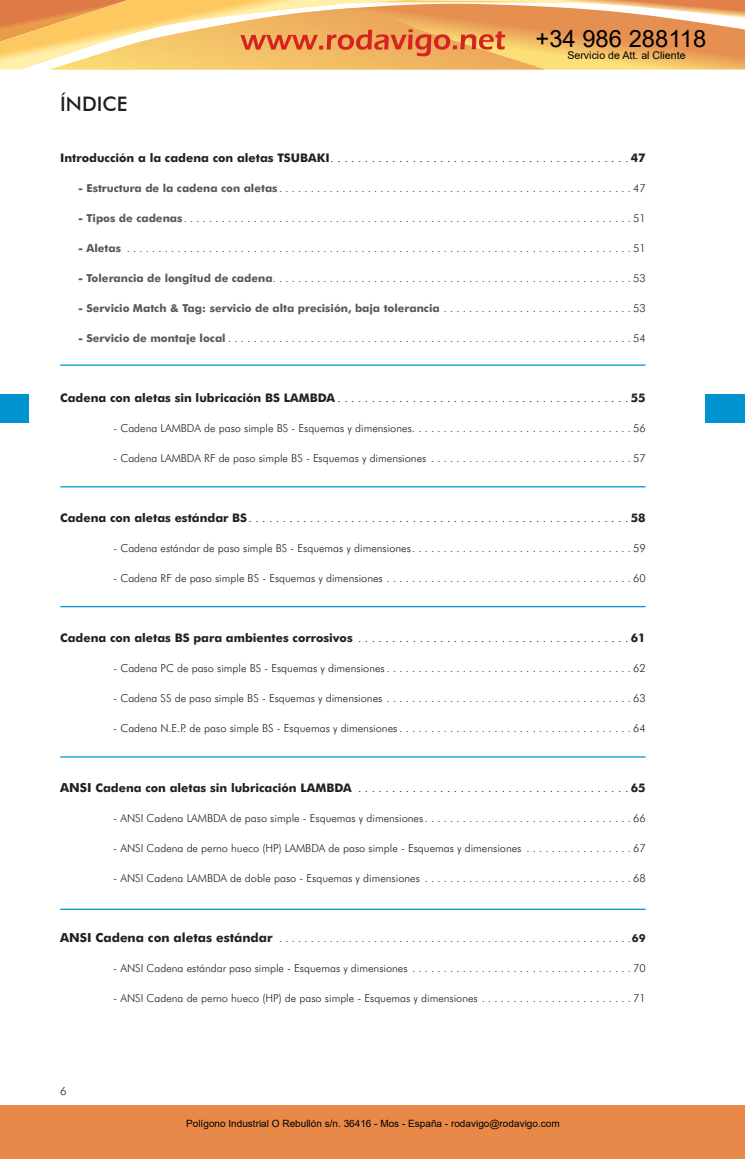
<style>
.page{position:relative;width:745px;height:1159px;background:#fff}
.page>*{position:absolute;margin:0;border:0;box-sizing:border-box;transform-origin:0 0}
.t1{font:23.75px "Arial";color:#000}
.t2{font:500 20px "Futura BT";color:#231f20}
.t3{font:300 11.88px "Futura BT";color:#231f20}
.t4{font:700 11.88px "Futura BT";color:#231f20}
.t5{font:300 11.25px "Futura BT";color:#231f20}
.t6{font:300 11px "Futura BT";color:#231f20}
.t7{font:700 11px "Futura BT";color:#57585a}
.t8{font:10.62px "Arial";color:#000}
.t9{font:10px "Arial";color:#000}
.s1{font-weight:700}
.s2{font-weight:700;color:#57585a}
.s3{font-weight:300;color:#231f20}
.s4{font-weight:300}
.s5{font-weight:700;font-size:12.5px}
</style>
<div class="page">
<div style="left:0;top:394px;width:28px;height:28px;background:#0093d0"></div>
<div style="left:705px;top:394px;width:39px;height:28px;background:#0093d0"></div>
<hr style="left:60px;top:364px;width:585px;height:2px;background:#0093d0">
<hr style="left:60px;top:486px;width:585px;height:1px;background:#0093d0">
<hr style="left:60px;top:606px;width:585px;height:1px;background:#0093d0">
<hr style="left:60px;top:756px;width:585px;height:1px;background:#0093d0">
<hr style="left:60px;top:908px;width:585px;height:2px;background:#0093d0">
<div style="left:0;top:1105px;width:744px;height:54px;background:#e88949"></div>
<svg style="left:0;top:0;width:744px;height:70px;background:#f0b66e"></svg>
<h1 class="t1" style="left:535px;top:22px;width:172px">+34 986 288118</h1>
<h2 class="t2" style="left:60px;top:95px;width:69px">ÍNDICE</h2>
<p class="t8" style="left:567px;top:48px;width:120px">Servicio de Att. al Cliente</p>
<p class="t3" style="left:60px;top:153px;width:586px"><span class="s1">Introducción a la cadena con aletas TSUBAKI</span>............................................<span class="s1">47</span></p>
<p class="t6" style="left:78px;top:184px;width:569px"><span class="s2">- Estructura de la cadena con aletas</span>........................................................47</p>
<p class="t6" style="left:78px;top:214px;width:569px"><span class="s2">- Tipos de cadenas</span>.......................................................................51</p>
<p class="t6" style="left:78px;top:244px;width:569px"><span class="s2">- Aletas</span> ................................................................................51</p>
<p class="t6" style="left:78px;top:274px;width:569px"><span class="s2">- Tolerancia de longitud de cadena</span>.........................................................53</p>
<p class="t7" style="left:78px;top:301px;width:569px">- Servicio Match &amp; Tag: servicio de alta precisión, baja tolerancia <span class="s3">. . . . . . . . . . . . . . . . . . . . . . . . . . . . . . 53</span></p>
<p class="t6" style="left:78px;top:334px;width:569px"><span class="s2">- Servicio de montaje local</span>................................................................54</p>
<p class="t3" style="left:60px;top:393px;width:586px"><span class="s1">Cadena con aletas sin lubricación BS LAMBDA</span>...........................................<span class="s1">55</span></p>
<p class="t6" style="left:113px;top:424px;width:533px">- Cadena LAMBDA de paso simple BS - Esquemas y dimensiones. . . . . . . . . . . . . . . . . . . . . . . . . . . . . . . . . . . 56</p>
<p class="t6" style="left:113px;top:454px;width:533px">- Cadena LAMBDA RF de paso simple BS - Esquemas y dimensiones . . . . . . . . . . . . . . . . . . . . . . . . . . . . . . . . 57</p>
<p class="t3" style="left:60px;top:513px;width:586px"><span class="s1">Cadena con aletas estándar BS</span>........................................................<span class="s1">58</span></p>
<p class="t6" style="left:113px;top:544px;width:533px">- Cadena estándar de paso simple BS - Esquemas y dimensiones. . . . . . . . . . . . . . . . . . . . . . . . . . . . . . . . . . . 59</p>
<p class="t6" style="left:113px;top:574px;width:533px">- Cadena RF de paso simple BS - Esquemas y dimensiones .......................................60</p>
<p class="t4" style="left:60px;top:630px;width:586px">Cadena con aletas BS para ambientes corrosivos <span class="s4">........................................</span>61</p>
<p class="t6" style="left:113px;top:663px;width:533px">- Cadena PC de paso simple BS - Esquemas y dimensiones.......................................62</p>
<p class="t6" style="left:113px;top:693px;width:533px">- Cadena SS de paso simple BS - Esquemas y dimensiones .......................................63</p>
<p class="t6" style="left:113px;top:723px;width:533px">- Cadena N.E.P. de paso simple BS - Esquemas y dimensiones. . . . . . . . . . . . . . . . . . . . . . . . . . . . . . . . . . . . .64</p>
<p class="t3" style="left:60px;top:783px;width:586px"><span class="s5">ANSI</span> <span class="s1">Cadena con aletas sin lubricación LAMBDA</span> ........................................<span class="s1">65</span></p>
<p class="t6" style="left:113px;top:813px;width:533px">- ANSI Cadena LAMBDA de paso simple - Esquemas y dimensiones. . . . . . . . . . . . . . . . . . . . . . . . . . . . . . . . . 66</p>
<p class="t6" style="left:113px;top:843px;width:533px">- ANSI Cadena de perno hueco (HP) LAMBDA de paso simple - Esquemas y dimensiones . . . . . . . . . . . . . . . . . 67</p>
<p class="t6" style="left:113px;top:873px;width:533px">- ANSI Cadena LAMBDA de doble paso - Esquemas y dimensiones . . . . . . . . . . . . . . . . . . . . . . . . . . . . . . . . . 68</p>
<p class="t6" style="left:60px;top:933px;width:586px"><span class="s5">ANSI Cadena con aletas estándar</span> ........................................................<span class="s1">69</span></p>
<p class="t6" style="left:113px;top:963px;width:533px">- ANSI Cadena estándar paso simple - Esquemas y dimensiones . . . . . . . . . . . . . . . . . . . . . . . . . . . . . . . . . . . 70</p>
<p class="t6" style="left:113px;top:993px;width:533px">- ANSI Cadena de perno hueco (HP) de paso simple - Esquemas y dimensiones . . . . . . . . . . . . . . . . . . . . . . . . 71</p>
<p class="t5" style="left:60px;top:1086px;width:8px">6</p>
<p class="t9" style="left:186px;top:1117px;width:375px">Polígono Industrial O Rebullón s/n. 36416 - Mos - España - rodavigo@rodavigo.com</p>
</div>
